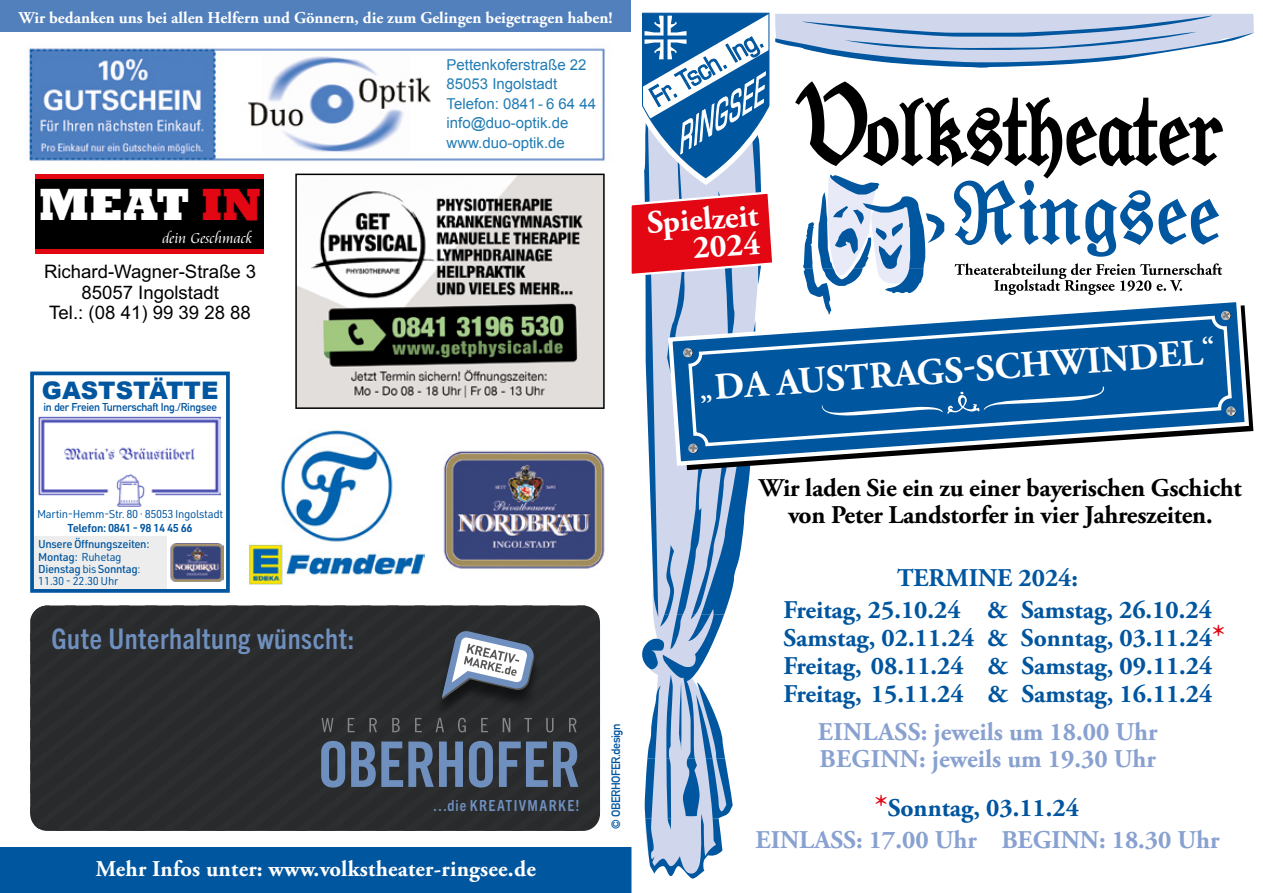
<style>
.page{position:relative;width:1263px;height:893px;background:#fff}
.page>*{position:absolute;margin:0;border:0;box-sizing:border-box;transform-origin:0 0}
.t1{font:800 45.9px "Rockwell";color:#fff}
.t2{font:700 37.35px "Adobe Garamond Pro";color:#fff}
.t3{font:700 32.25px/28px "Adobe Garamond Pro";color:#fff;text-align:right}
.t4{font:700 condensed 28.5px "Trade Gothic Next LT Pro";letter-spacing:.02em;color:#6f90bf}
.t5{font:700 25.5px/27.9px "Adobe Garamond Pro";color:#00559e}
.t6{font:700 25.5px/27px "Adobe Garamond Pro";color:#88a1d0}
.t7{font:700 25.5px/27px "Adobe Garamond Pro";letter-spacing:-.01em;color:#000;text-align:center}
.t8{font:700 25.5px "Adobe Garamond Pro";color:#00569f}
.t9{font:900 24.15px "Arial";color:#00569f}
.t10{font:700 22.5px "Adobe Garamond Pro";letter-spacing:.01em;color:#fff}
.t11{font:18.6px/20.9px "Arial";color:#000;text-align:center}
.t12{font:700 16.5px "Adobe Garamond Pro";color:#fff}
.t13{font:300 15.9px "Cataneo BT";color:#fff}
.t14{font:700 condensed 15.3px "Trade Gothic Next SR Pro";letter-spacing:.09em;color:#6f90bf}
.t15{font:15px/19.5px "Arial";color:#217cb4}
.t16{font:700 12px "DIN Alternate";letter-spacing:-.04em;color:#00569f}
.t17{font:11.25px/12px "URWDIN";letter-spacing:-.03em;color:#00569f}
.t18{font:600 11.25px "URWDIN";letter-spacing:-.03em;color:#00569f}
.t19{font:500 11.25px "URWDIN";letter-spacing:-.03em;color:#00569f}
.t20{font:700 11.1px "DIN Alternate";letter-spacing:-.02em;color:#00569f}
.s1{color:#e30613}
.s2{font-size:25.8px}
.s3{font-weight:500}
.s4{font-size:31.5px;color:#e30613}
</style>
<div class="page">
<div style="left:0;top:847px;width:631px;height:46px;background:#00569f"></div>
<svg style="left:642px;top:615px;width:91px;height:264px"></svg>
<svg style="left:645px;top:320px;width:105px;height:295px;background:#91b1d5"></svg>
<img style="left:443px;top:450px;width:162px;height:119px">
<img style="left:29px;top:48px;width:576px;height:113px">
<div style="left:0;top:0;width:631px;height:31px;background:#5280bc"></div>
<img style="left:170px;top:543px;width:53px;height:38px">
<div style="left:30px;top:605px;width:570px;height:226px;background:#292a2c"></div>
<svg style="left:321px;top:741px;width:257px;height:46px;background:#4f617b"></svg>
<svg style="left:322px;top:718px;width:254px;height:14px;background:#383a3b"></svg>
<div style="left:434px;top:634px;width:108px;height:84px;background:#292a2c"></div>
<svg style="left:442px;top:630px;width:93px;height:69px"></svg>
<img style="left:249px;top:430px;width:175px;height:155px">
<img style="left:39px;top:417px;width:182px;height:90px">
<div style="left:33px;top:536px;width:134px;height:54px;background:#ededed"></div>
<div style="left:30px;top:372px;width:200px;height:221px;border:4px solid #00569f"></div>
<img style="left:298px;top:177px;width:304px;height:229px">
<div style="left:295px;top:174px;width:310px;height:235px;border:2px solid #000"></div>
<svg style="left:666px;top:320px;width:585px;height:148px"></svg>
<svg style="left:686px;top:320px;width:547px;height:128px;background:#296faa"></svg>
<svg style="left:683px;top:348px;width:10px;height:10px"></svg>
<svg style="left:688px;top:444px;width:11px;height:10px"></svg>
<svg style="left:628px;top:12px;width:627px;height:308px"></svg>
<svg style="left:1226px;top:406px;width:10px;height:11px"></svg>
<svg style="left:822px;top:386px;width:282px;height:30px;background:#1a67a8"></svg>
<div style="left:35px;top:177px;width:229px;height:73px;background:#000"></div>
<hr style="left:35px;top:174px;width:229px;height:4px;background:#e30613">
<hr style="left:35px;top:250px;width:229px;height:4px;background:#e30613">
<div style="left:453px;top:53px;width:139px;height:101px;background:#fff"></div>
<p class="t12" style="left:19px;top:8px;width:595px">Wir bedanken uns bei allen Helfern und Gönnern, die zum Gelingen beigetragen haben!</p>
<h1 class="t1" style="left:39px;top:178px;width:224px">MEAT <span class="s1">IN</span></h1>
<p class="t13" style="left:162px;top:229px;width:92px">dein Geschmack</p>
<p class="t11" style="left:44px;top:261px;width:214px">Richard-Wagner-Straße 3<br>85057 Ingolstadt<br>Tel.: (08 41) 99 39 28 88</p>
<p class="t9" style="left:42px;top:373px;width:178px">GASTSTÄTTE</p>
<p class="t20" style="left:43px;top:399px;width:175px">in der Freien Turnerschaft Ing./Ringsee</p>
<p class="t15" style="left:446px;top:55px;width:151px">Pettenkoferstraße 22<br>85053 Ingolstadt<br>Telefon: 0841- 6 64 44 info@duo-optik.de www.duo-optik.de</p>
<p class="t3" style="left:646px;top:210px;width:113px;rotate:-4deg">Spielzeit<br>2024</p>
<h2 class="t2" style="left:698px;top:366px;width:518px;rotate:-4deg"><span class="s2">„</span>DA AUSTRAGS-SCHWINDEL<sup>“</sup></h2>
<p class="t17" style="left:37px;top:508px;width:188px">Martin-Hemm-Str. 80 · 85053 Ingolstadt</p>
<p class="t18" style="left:68px;top:520px;width:127px">Telefon: 0841 - 98 14 45 66</p>
<p class="t19" style="left:38px;top:537px;width:113px">Unsere Öffnungszeiten:</p>
<p class="t17" style="left:38px;top:550px;width:104px"><span class="s3">Montag:</span> Ruhetag<br><span class="s3">Dienstag</span> bis <span class="s3">Sonntag</span>:<br>11.30 - 22.30 Uhr</p>
<p class="t4" style="left:51px;top:619px;width:305px">Gute Unterhaltung wünscht:</p>
<p class="t14" style="left:434px;top:795px;width:147px">... die KREATIVMARKE!</p>
<p class="t10" style="left:96px;top:855px;width:442px">Mehr Infos unter: www.volkstheater-ringsee.de</p>
<p class="t16" style="left:607px;top:828px;width:106px;rotate:-90deg">© OBERHOFER.design</p>
<p class="t7" style="left:759px;top:475px;width:484px">Wir laden Sie ein zu einer bayerischen Gschicht von Peter Landstorfer in vier Jahreszeiten.</p>
<p class="t8" style="left:897px;top:563px;width:183px">TERMINE 2024:</p>
<p class="t5" style="left:783px;top:596px;width:443px">Freitag, 25.10.24 &amp; Samstag, 26.10.24<br>Samstag, 02.11.24 &amp; Sonntag, 03.11.24<span class="s4">* </span>Freitag, 08.11.24 &amp; Samstag, 09.11.24<br>Freitag, 15.11.24 &amp; Samstag, 16.11.24</p>
<p class="t6" style="left:818px;top:719px;width:341px">EINLASS: jeweils um 18.00 Uhr<br>BEGINN: jeweils um 19.30 Uhr</p>
<p class="t5" style="left:875px;top:794px;width:206px"><span class="s4">*</span>Sonntag, 03.11.24</p>
<p class="t6" style="left:755px;top:827px;width:466px">EINLASS: 17.00 Uhr BEGINN: 18.30 Uhr</p>
</div>
